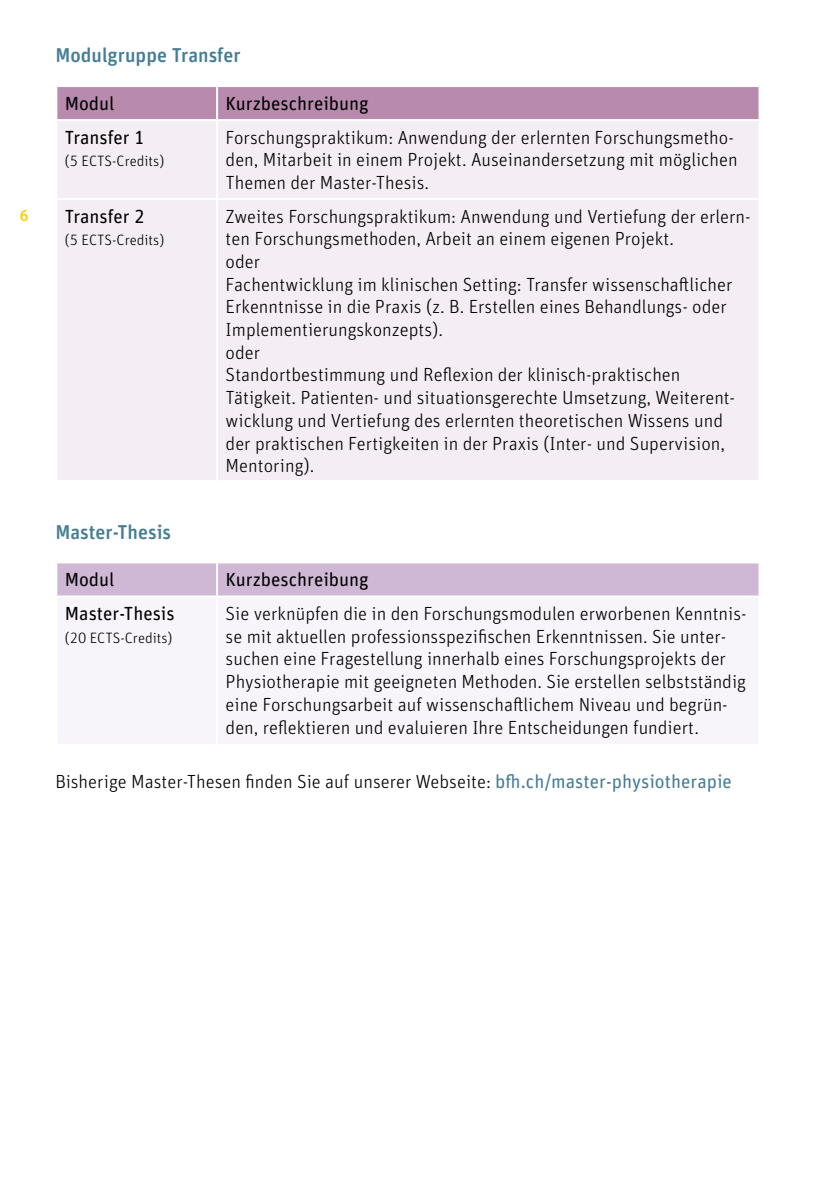
<style>
.page{position:relative;width:840px;height:1191px;background:#fff}
.page>*{position:absolute;margin:0;border:0;box-sizing:border-box;transform-origin:0 0}
.Untertitel{font:500 20px "Unit Rounded Pro";color:#467d95}
.Tabelle{font:300 19px/22.6px "Unit Rounded Pro";color:#000}
.Fliesstext{font:300 19px "Unit Rounded Pro";color:#000}
.Tabelle-2{font:19px "Unit Rounded Pro";color:#000}
.t1{font:500 16px "Unit Rounded Pro";color:#fc0}
.Tabelle-3{font:300 15px "Unit Rounded Pro";color:#000}
.s1{font-weight:400;color:#467d95}
</style>
<div class="page">
<div style="left:57px;top:563px;width:701px;height:32px;background:#cfb8d5"></div>
<hr style="left:216px;top:563px;width:2px;height:32px;background:#fff">
<div style="left:57px;top:87px;width:701px;height:32px;background:#b88aad"></div>
<div style="left:57px;top:121px;width:701px;height:359px;background:#f4eef4"></div>
<hr style="left:216px;top:87px;width:2px;height:32px;background:#fff">
<hr style="left:216px;top:121px;width:2px;height:77px;background:#fff">
<hr style="left:55px;top:198px;width:162px;height:2px;background:#fff">
<hr style="left:217px;top:198px;width:543px;height:2px;background:#fff">
<hr style="left:216px;top:200px;width:2px;height:280px;background:#fff">
<p class="t1" style="left:20px;top:204px;width:10px">6</p>
<p class="Untertitel" style="left:55px;top:41px;width:187px">Modulgruppe Transfer</p>
<p class="Tabelle-2" style="left:65px;top:90px;width:51px">Modul</p>
<p class="Tabelle-2" style="left:225px;top:90px;width:145px">Kurzbeschreibung</p>
<p class="Tabelle-2" style="left:65px;top:124px;width:81px">Transfer 1</p>
<p class="Tabelle-3" style="left:65px;top:152px;width:101px">(5 ECTS-Credits)</p>
<p class="Tabelle" style="left:225px;top:125px;width:513px">Forschungspraktikum: Anwendung der erlernten Forschungsmetho&shy;den, Mitarbeit in einem Projekt. Auseinandersetzung mit möglichen<br>Themen der Master-Thesis.</p>
<p class="Tabelle-2" style="left:65px;top:203px;width:81px">Transfer 2</p>
<p class="Tabelle-3" style="left:65px;top:230px;width:101px">(5 ECTS-Credits)</p>
<p class="Tabelle" style="left:225px;top:204px;width:526px">Zweites Forschungspraktikum: Anwendung und Vertiefung der erlern&shy;ten Forschungsmethoden, Arbeit an einem eigenen Projekt.</p>
<p class="Tabelle" style="left:225px;top:250px;width:36px">oder</p>
<p class="Tabelle" style="left:225px;top:272px;width:508px">Fachentwicklung im klinischen Setting: Transfer wissenschaftlicher<br>Erkenntnisse in die Praxis (z. B. Erstellen eines Behandlungs- oder<br>Implementierungskonzepts).</p>
<p class="Tabelle" style="left:225px;top:340px;width:36px">oder</p>
<p class="Tabelle" style="left:225px;top:363px;width:510px">Standortbestimmung und Reflexion der klinisch-praktischen Tätigkeit. Patienten- und situationsgerechte Umsetzung, Weiterent&shy;wicklung und Vertiefung des erlernten theoretischen Wissens und der praktischen Fertigkeiten in der Praxis (Inter- und Supervision, Mentoring).</p>
<p class="Untertitel" style="left:55px;top:518px;width:117px">Master-Thesis</p>
<p class="Tabelle-2" style="left:65px;top:566px;width:51px">Modul</p>
<p class="Tabelle-2" style="left:225px;top:566px;width:145px">Kurzbeschreibung</p>
<p class="Tabelle-2" style="left:65px;top:600px;width:111px">Master-Thesis</p>
<p class="Tabelle-3" style="left:65px;top:628px;width:109px">(20 ECTS-Credits)</p>
<p class="Tabelle" style="left:225px;top:602px;width:522px">Sie verknüpfen die in den Forschungsmodulen erworbenen Kenntnis&shy;se mit aktuellen professionsspezifischen Erkenntnissen. Sie unter&shy;suchen eine Fragestellung innerhalb eines Forschungsprojekts der Physiotherapie mit geeigneten Methoden. Sie erstellen selbstständig eine Forschungsarbeit auf wissenschaftlichem Niveau und begrün&shy;den, reflektieren und evaluieren Ihre Entscheidungen fundiert.</p>
<p class="Fliesstext" style="left:55px;top:769px;width:677px">Bisherige Master-Thesen finden Sie auf unserer Webseite: <span class="s1">bfh.ch/master-physiotherapie</span></p>
</div>
